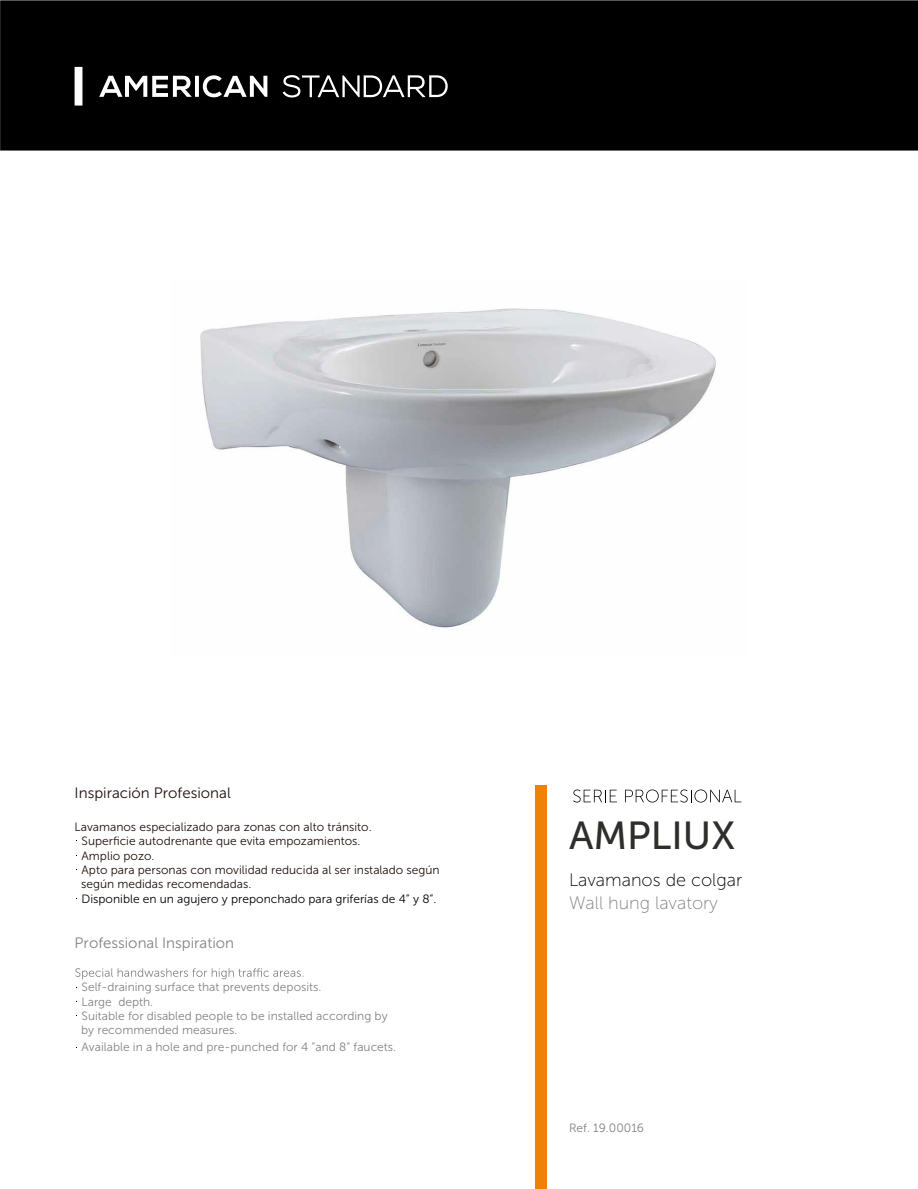
<style>
.page{position:relative;width:918px;height:1189px;background:#fff}
.page>*{position:absolute;margin:0;border:0;box-sizing:border-box;transform-origin:0 0}
.t1{font:39px "Museo Sans 500";color:#2d2f2b}
.t2{font:18px "Museo Sans 100";color:#000}
.t3{font:18px "Museo Sans 100";color:#818181}
.t4{font:15px "Museo Sans 300";color:#828383}
.t5{font:15px "Museo Sans 300";color:#1e120d}
.t6{font:12px/14.4px "Museo Sans 300";color:#1e120d}
.t7{font:12px/14.4px "Museo Sans 300";color:#828383}
.t8{font:12px "Museo Sans 300";color:#000}
.t9{font:12px "Museo Sans 300";color:#818181}
</style>
<div class="page">
<svg style="left:75px;top:968px;width:228px;height:11px"></svg>
<div style="left:536px;top:785px;width:11px;height:403px;background:#ed8204"></div>
<div style="left:0;top:0;width:918px;height:150px;background:#000"></div>
<svg style="left:107px;top:80px;width:8px;height:9px"></svg>
<svg style="left:432px;top:78px;width:13px;height:17px"></svg>
<svg style="left:410px;top:77px;width:12px;height:10px"></svg>
<img style="left:200px;top:308px;width:516px;height:320px">
<svg style="left:573px;top:789px;width:44px;height:13px"></svg>
<svg style="left:625px;top:789px;width:116px;height:13px"></svg>
<p class="t5" style="left:75px;top:785px;width:158px">Inspiración Profesional</p>
<p class="t6" style="left:81px;top:819px;width:360px;text-indent:-6px">Lavamanos especializado para zonas con alto tránsito.<br>Superficie autodrenante que evita empozamientos.<br>Amplio pozo.<br>Apto para personas con movilidad reducida al ser instalado según según medidas recomendadas.</p>
<p class="t8" style="left:82px;top:892px;width:356px">Disponible en un agujero y preponchado para griferías de 4” y 8”.</p>
<p class="t4" style="left:75px;top:934px;width:161px">Professional Inspiration</p>
<p class="t7" style="left:82px;top:979px;width:241px">Self-draining surface that prevents deposits.</p>
<p class="t7" style="left:81px;top:994px;width:308px">Large depth.<br>Suitable for disabled people to be installed according by by recommended measures.</p>
<p class="t7" style="left:82px;top:1040px;width:316px">Available in a hole and pre-punched for 4 ”and 8” faucets.</p>
<h1 class="t1" style="left:569px;top:813px;width:168px">AMPLIUX</h1>
<h2 class="t2" style="left:569px;top:870px;width:175px">Lavamanos de colgar</h2>
<h2 class="t3" style="left:569px;top:892px;width:151px">Wall hung lavatory</h2>
<p class="t9" style="left:569px;top:1121px;width:77px">Ref. 19.00016</p>
</div>
